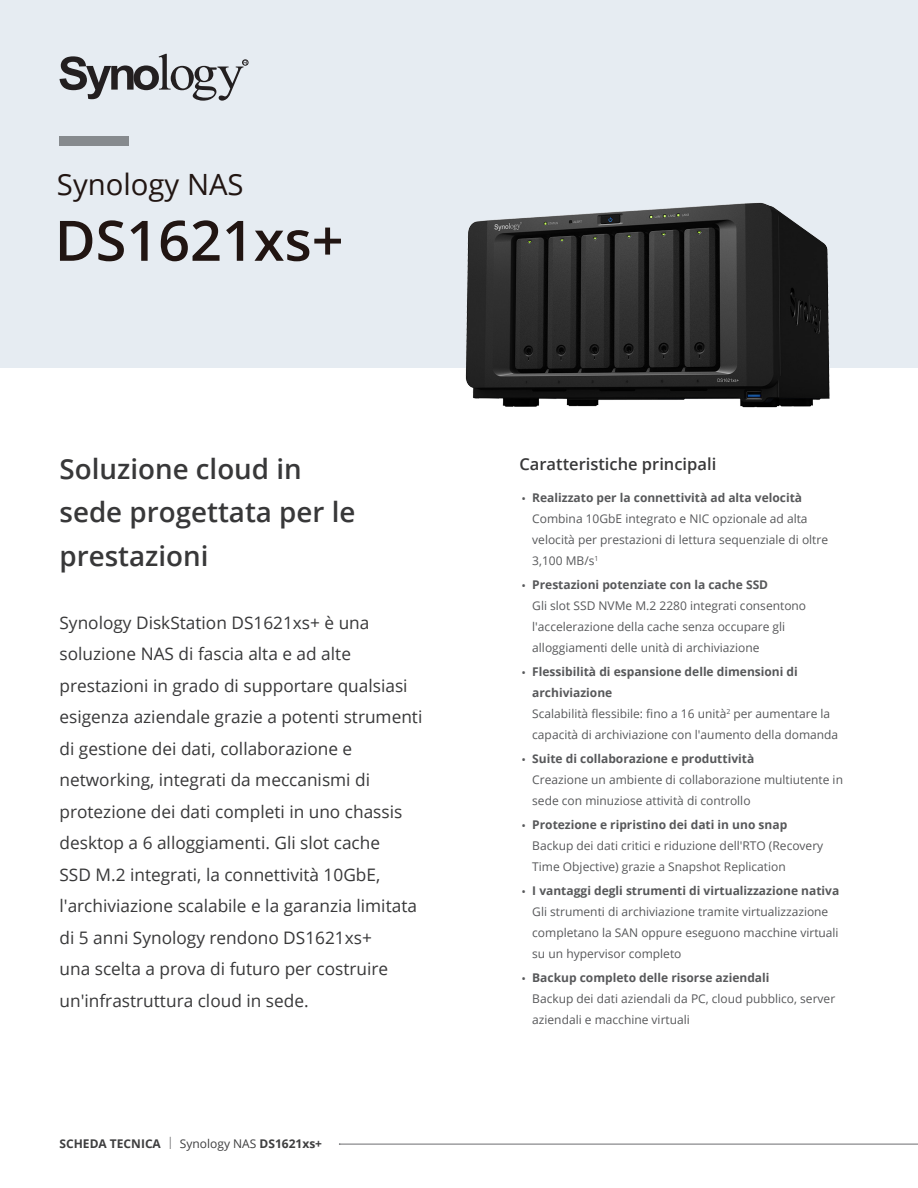
<style>
.page{position:relative;width:918px;height:1188px;background:#fff}
.page>*{position:absolute;margin:0;border:0;box-sizing:border-box;transform-origin:0 0}
.Model_Name{font:600 55.8px "Open Sans";color:#211512}
.Product_Type{font:29.25px "Open Sans";color:#211512}
.Introduction_Title{font:600 27.75px/43.5px "Open Sans";color:#383839}
.Introduction{font:17.25px/31.5px "Open Sans";color:#383839}
.Selling_Title{font:600 16.5px "Open Sans";color:#383839}
.t1{font:12px/21px "Open Sans";color:#57585a}
.t2{font:700 12px "Open Sans";color:#3e3e3f}
.s1{font-weight:300}
.s2{font-weight:400}
.s3{font-weight:700}
</style>
<div class="page">
<hr style="left:340px;top:1144px;width:578px;height:1px;background:#6c6d70">
<div style="left:0;top:0;width:918px;height:368px;background:#e6ecf2"></div>
<div style="left:60px;top:136px;width:69px;height:10px;background:#868a8e"></div>
<svg style="left:60px;top:54px;width:188px;height:47px"></svg>
<img style="left:465px;top:202px;width:365px;height:205px">
<p class="Product_Type" style="left:57px;top:165px;width:188px">Synology NAS</p>
<p class="Model_Name" style="left:55px;top:202px;width:290px">DS1621xs+</p>
<p class="Introduction_Title" style="left:60px;top:447px;width:297px">Soluzione cloud in sede progettata per le prestazioni</p>
<p class="Introduction" style="left:60px;top:607px;width:364px">Synology DiskStation DS1621xs+ è una soluzione NAS di fascia alta e ad alte prestazioni in grado di supportare qualsiasi esigenza aziendale grazie a potenti strumenti di gestione dei dati, collaborazione e networking, integrati da meccanismi di protezione dei dati completi in uno chassis desktop a 6 alloggiamenti. Gli slot cache<br>SSD M.2 integrati, la connettività 10GbE, l'archiviazione scalabile e la garanzia limitata di 5 anni Synology rendono DS1621xs+<br>una scelta a prova di futuro per costruire un'infrastruttura cloud in sede.</p>
<p class="t2" style="left:60px;top:1135px;width:264px">SCHEDA TECNICA <span class="s1">|</span> <span class="s2">Synology NAS</span> DS1621xs+</p>
<p class="Selling_Title" style="left:520px;top:453px;width:198px">Caratteristiche principali</p>
<p class="t1" style="left:532px;top:486px;width:297px;text-indent:-11px">• <span class="s3">Realizzato per la connettività ad alta velocità </span>Combina 10GbE integrato e NIC opzionale ad alta velocità per prestazioni di lettura sequenziale di oltre 3,100 MB/s<sup>1</sup></p>
<p class="t1" style="left:532px;top:573px;width:275px;text-indent:-11px">• <span class="s3">Prestazioni potenziate con la cache SSD<br></span>Gli slot SSD NVMe M.2 2280 integrati consentono l'accelerazione della cache senza occupare gli alloggiamenti delle unità di archiviazione</p>
<p class="t1" style="left:532px;top:660px;width:308px;text-indent:-11px">• <span class="s3">Flessibilità di espansione delle dimensioni di archiviazione<br></span>Scalabilità flessibile: fino a 16 unità<sup>2</sup> per aumentare la capacità di archiviazione con l'aumento della domanda</p>
<p class="t1" style="left:532px;top:747px;width:312px;text-indent:-11px">• <span class="s3">Suite di collaborazione e produttività<br></span>Creazione un ambiente di collaborazione multiutente in sede con minuziose attività di controllo</p>
<p class="t1" style="left:532px;top:813px;width:293px;text-indent:-11px">• <span class="s3">Protezione e ripristino dei dati in uno snap<br></span>Backup dei dati critici e riduzione dell'RTO (Recovery<br>Time Objective) grazie a Snapshot Replication</p>
<p class="t1" style="left:532px;top:879px;width:309px;text-indent:-11px">• <span class="s3">I vantaggi degli strumenti di virtualizzazione nativa </span>Gli strumenti di archiviazione tramite virtualizzazione completano la SAN oppure eseguono macchine virtuali su un hypervisor completo</p>
<p class="t1" style="left:532px;top:966px;width:304px;text-indent:-11px">• <span class="s3">Backup completo delle risorse aziendali<br></span>Backup dei dati aziendali da PC, cloud pubblico, server aziendali e macchine virtuali</p>
</div>
